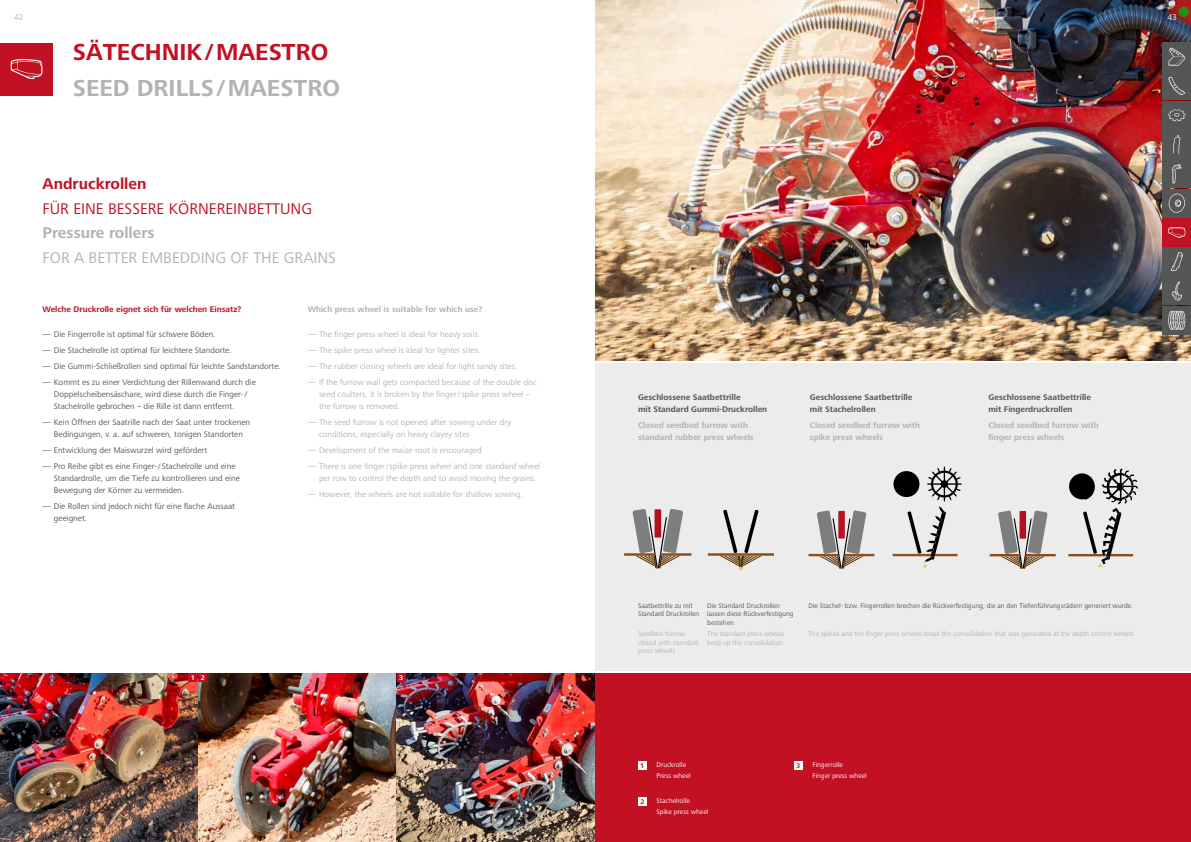
<style>
.page{position:relative;width:1191px;height:842px;background:#fff}
.page>*{position:absolute;margin:0;border:0;box-sizing:border-box;transform-origin:0 0}
.t1{font:700 24px "Frutiger Next LTW1 G";color:#b1b4b4}
.t2{font:700 24px "Frutiger Next LTW1 G";color:#c11123}
.t3{font:16px "Frutiger Next LTW1 G";color:#c11123}
.t4{font:16px "Frutiger Next LTW1 G";color:#b1b4b4}
.t5{font:700 16px "Frutiger Next LTW1 G";color:#b1b4b4}
.t6{font:700 16px "Frutiger Next LTW1 G";color:#c11123}
.t7{font:8.5px/16px "Frutiger Next LTW1 G";color:#555756}
.t8{font:8.5px/16px "Frutiger Next LTW1 G";color:#b1b4b4}
.t9{font:700 8.5px/12px "Frutiger Next LTW1 G";color:#b1b4b4}
.t10{font:700 8.5px/12px "Frutiger Next LTW1 G";color:#555756}
.t11{font:700 8.5px "Frutiger Next LTW1 G";color:#c11123}
.t12{font:8.5px "Frutiger Next LTW1 G";color:#fff}
.t13{font:7px/8.5px "Frutiger Next LTW1 G";color:#555756}
.t14{font:7px/8.5px "Frutiger Next LTW1 G";color:#b1b4b4}
.t15{font:7px/11.3px "Frutiger Next LTW1 G";color:#fff}
.t16{font:700 7px "Frutiger Next LTW1 G";color:#fff}
.t17{font:700 7px "Frutiger Next LTW1 G";color:#c11123}
</style>
<div class="page">
<div style="left:595px;top:363px;width:596px;height:308px;background:#ececec"></div>
<div style="left:595px;top:673px;width:596px;height:169px;background:#c11123"></div>
<img style="left:397px;top:673px;width:197px;height:169px">
<img style="left:0;top:673px;width:395px;height:169px">
<img style="left:595px;top:0;width:596px;height:360px">
<svg style="left:624px;top:509px;width:67px;height:59px"></svg>
<svg style="left:892px;top:466px;width:70px;height:102px"></svg>
<svg style="left:1068px;top:468px;width:70px;height:100px"></svg>
<svg style="left:989px;top:511px;width:66px;height:58px"></svg>
<svg style="left:708px;top:510px;width:66px;height:60px"></svg>
<svg style="left:808px;top:510px;width:66px;height:59px"></svg>
<div style="left:397px;top:673px;width:8px;height:9px;background:#c11123"></div>
<div style="left:198px;top:673px;width:9px;height:9px;background:#c11123"></div>
<div style="left:189px;top:673px;width:8px;height:9px;background:#c11123"></div>
<div style="left:638px;top:761px;width:8px;height:9px;background:#fff"></div>
<div style="left:638px;top:798px;width:8px;height:8px;background:#fff"></div>
<div style="left:794px;top:761px;width:8px;height:9px;background:#fff"></div>
<div style="left:0;top:43px;width:53px;height:52px;background:#c11123"></div>
<svg style="left:11px;top:59px;width:31px;height:20px"></svg>
<div style="left:1162px;top:160px;width:29px;height:28px;background:#555756"></div>
<svg style="left:1172px;top:164px;width:9px;height:19px"></svg>
<div style="left:1162px;top:247px;width:29px;height:29px;background:#555756"></div>
<svg style="left:1170px;top:252px;width:12px;height:19px"></svg>
<div style="left:1162px;top:306px;width:29px;height:28px;background:#555756"></div>
<svg style="left:1168px;top:311px;width:17px;height:19px"></svg>
<div style="left:1162px;top:130px;width:29px;height:29px;background:#555756"></div>
<svg style="left:1173px;top:135px;width:7px;height:19px"></svg>
<div style="left:1162px;top:189px;width:29px;height:28px;background:#555756"></div>
<svg style="left:1168px;top:194px;width:16px;height:19px"></svg>
<div style="left:1162px;top:101px;width:29px;height:28px;background:#555756"></div>
<svg style="left:1168px;top:109px;width:17px;height:12px"></svg>
<div style="left:1162px;top:72px;width:29px;height:28px;background:#555756"></div>
<svg style="left:1168px;top:77px;width:17px;height:18px"></svg>
<div style="left:1162px;top:43px;width:29px;height:28px;background:#555756"></div>
<svg style="left:1168px;top:48px;width:17px;height:18px"></svg>
<div style="left:1162px;top:218px;width:29px;height:29px;background:#c11123"></div>
<svg style="left:1168px;top:227px;width:17px;height:11px"></svg>
<div style="left:1162px;top:277px;width:29px;height:28px;background:#555756"></div>
<svg style="left:1171px;top:281px;width:11px;height:19px"></svg>
<img style="left:1085px;top:468px;width:36px;height:32px">
<p class="t8" style="left:14px;top:10px;width:11px">42</p>
<p class="t12" style="left:1167px;top:13px;width:11px">43</p>
<h1 class="t2" style="left:73px;top:38px;width:257px">SÄTECHNIK / MAESTRO</h1>
<h1 class="t1" style="left:73px;top:74px;width:269px">SEED DRILLS / MAESTRO</h1>
<h2 class="t6" style="left:43px;top:174px;width:105px">Andruckrollen</h2>
<h2 class="t3" style="left:43px;top:199px;width:271px">FÜR EINE BESSERE KÖRNEREINBETTUNG</h2>
<h2 class="t5" style="left:43px;top:224px;width:114px">Pressure rollers</h2>
<h2 class="t4" style="left:43px;top:249px;width:295px">FOR A BETTER EMBEDDING OF THE GRAINS</h2>
<p class="t11" style="left:43px;top:304px;width:200px">Welche Druckrolle eignet sich für welchen Einsatz?</p>
<p class="t7" style="left:43px;top:326px;width:240px">― Die Fingerrolle ist optimal für schwere Böden.<br>― Die Stachelrolle ist optimal für leichtere Standorte.<br>― Die Gummi-Schließrollen sind optimal für leichte Sandstandorte. ― Kommt es zu einer Verdichtung der Rillenwand durch die</p>
<p class="t7" style="left:54px;top:388px;width:195px;line-height:12px">Doppelscheibensäschare, wird diese durch die Finger- /<br>Stachelrolle gebrochen – die Rille ist dann entfernt.</p>
<p class="t7" style="left:43px;top:416px;width:209px;line-height:12px;text-align:center">― Kein Öffnen der Saatrille nach der Saat unter trockenen<br>Bedingungen, v. a. auf schweren, tonigen Standorten</p>
<p class="t7" style="left:43px;top:442px;width:194px">― Entwicklung der Maiswurzel wird gefördert<br>― Pro Reihe gibt es eine Finger- / Stachelrolle und eine</p>
<p class="t7" style="left:54px;top:472px;width:187px;line-height:12px">Standardrolle, um die Tiefe zu kontrollieren und eine<br>Bewegung der Körner zu vermeiden.</p>
<p class="t7" style="left:54px;top:500px;width:183px;line-height:12px;text-indent:-11px">― Die Rollen sind jedoch nicht für eine flache Aussaat geeignet.</p>
<p class="t9" style="left:308px;top:303px;width:176px">Which press wheel is suitable for which use?</p>
<p class="t8" style="left:308px;top:326px;width:231px">― The finger press wheel is ideal for heavy soils.<br>― The spike press wheel is ideal for lighter sites.<br>― The rubber closing wheels are ideal for light sandy sites.<br>― If the furrow wall gets compacted because of the double disc</p>
<p class="t8" style="left:319px;top:388px;width:212px;line-height:12px">seed coulters, it is broken by the finger / spike press wheel – the furrow is removed.</p>
<p class="t8" style="left:319px;top:416px;width:194px;line-height:12px;text-indent:-11px">― The seed furrow is not opened after sowing under dry conditions, especially on heavy clayey sites</p>
<p class="t8" style="left:308px;top:442px;width:234px">― Development of the maize root is encouraged<br>― There is one finger / spike press wheel and one standard wheel</p>
<p class="t8" style="left:308px;top:470px;width:230px;text-indent:11px">per row to control the depth and to avoid moving the grains. ― However, the wheels are not suitable for shallow sowing.</p>
<p class="t16" style="left:191px;top:674px;width:16px">1 2</p>
<p class="t16" style="left:399px;top:674px;width:6px">3</p>
<p class="t10" style="left:638px;top:391px;width:131px">Geschlossene Saatbettrille<br>mit Standard Gummi-Druckrollen</p>
<p class="t9" style="left:638px;top:419px;width:117px">Closed seedbed furrow with standard rubber press wheels</p>
<p class="t10" style="left:810px;top:391px;width:104px">Geschlossene Saatbettrille mit Stachelrollen</p>
<p class="t9" style="left:810px;top:419px;width:112px">Closed seedbed furrow with spike press wheels</p>
<p class="t10" style="left:988px;top:391px;width:104px">Geschlossene Saatbettrille mit Fingerdruckrollen</p>
<p class="t9" style="left:988px;top:419px;width:112px">Closed seedbed furrow with finger press wheels</p>
<p class="t13" style="left:638px;top:601px;width:63px">Saatbettrille zu mit<br>Standard Druckrollen</p>
<p class="t14" style="left:638px;top:630px;width:62px">Seedbed furrow closed with standard press wheels</p>
<p class="t13" style="left:707px;top:601px;width:88px">Die Standard Druckrollen lassen diese Rückverfestigung bestehen</p>
<p class="t14" style="left:707px;top:630px;width:79px">The standard press wheels keep up the consolidation</p>
<p class="t13" style="left:808px;top:601px;width:326px">Die Stachel- bzw. Fingerrollen brechen die Rückverfestigung, die an den Tiefenführungsrädern generiert wurde.</p>
<p class="t14" style="left:808px;top:630px;width:329px">The spiked and the finger press wheels break the consolidation that was generated at the depth control wheels.</p>
<p class="t17" style="left:640px;top:762px;width:6px">1</p>
<p class="t15" style="left:656px;top:759px;width:36px">Druckrolle<br>Press wheel</p>
<p class="t17" style="left:640px;top:798px;width:6px">2</p>
<p class="t15" style="left:656px;top:795px;width:53px">Stachelrolle<br>Spike press wheel</p>
<p class="t17" style="left:796px;top:762px;width:6px">3</p>
<p class="t15" style="left:812px;top:759px;width:56px">Fingerrolle<br>Finger press wheel</p>
</div>
